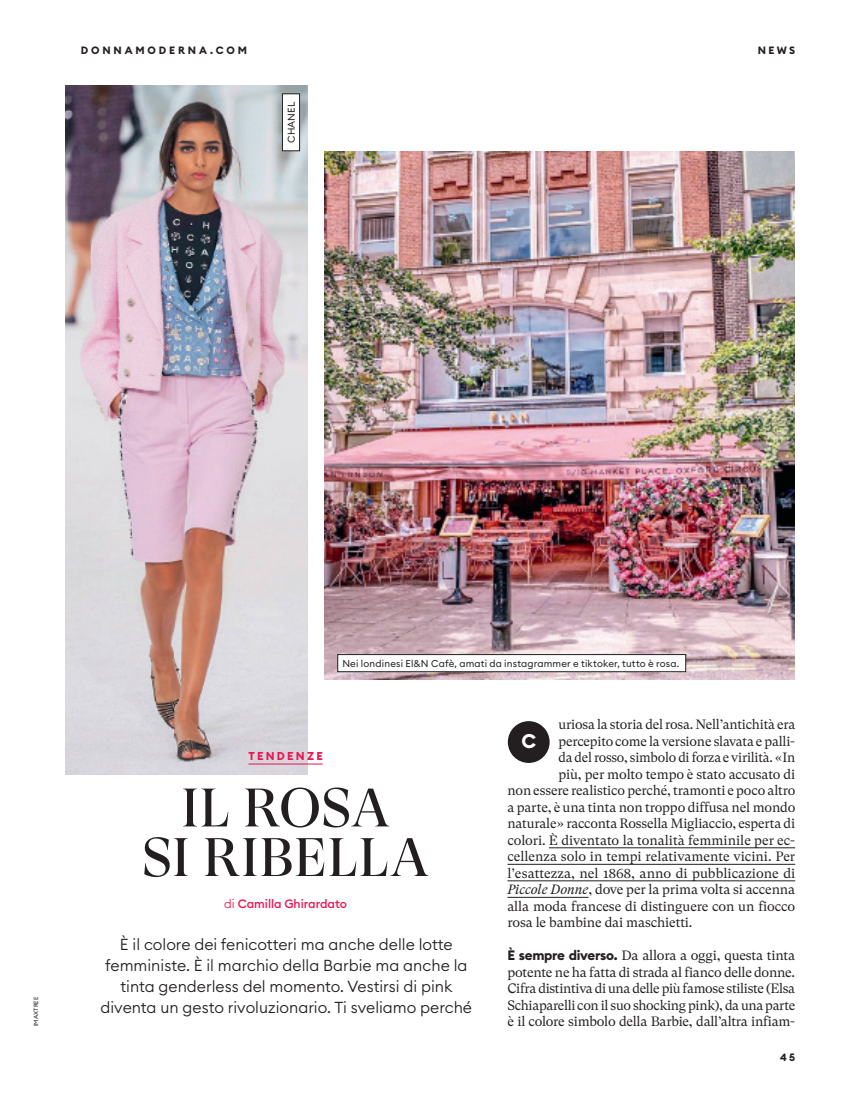
<style>
.page{position:relative;width:842px;height:1098px;background:#fff}
.page>*{position:absolute;margin:0;border:0;box-sizing:border-box;transform-origin:0 0}
.t1{font:54px/49.5px "GT Super Display";letter-spacing:.02em;color:#231f20;text-align:center}
.t2{font:700 19.5px "Euclid Circular B";color:#fff}
.t3{font:300 15.75px/21px "Euclid Circular B";color:#231f20;text-align:center}
.t4{font:13.5px/16.5px "GT Super Text";letter-spacing:-.01em;color:#231f20;text-align:justify}
.t5{font:500 12px "Euclid Circular B";color:#ed1450}
.t6{font:700 11.25px "Euclid Circular B";letter-spacing:.2em;color:#ed1450}
.t7{font:700 10.5px "Euclid Circular B";letter-spacing:.27em;color:#231f20}
.t8{font:9.75px "Euclid Circular B";letter-spacing:.02em;color:#231f20}
.t9{font:6px "Euclid Circular B";letter-spacing:.01em;color:#231f20}
.s1{font-weight:300}
.s2{font-style:italic}
.s3{font-family:"Euclid Circular B";font-weight:700}
</style>
<div class="page">
<img style="left:65px;top:85px;width:243px;height:688px">
<hr style="left:549px;top:847px;width:246px;height:1px;background:#231f20">
<hr style="left:507px;top:863px;width:288px;height:1px;background:#231f20">
<hr style="left:507px;top:880px;width:288px;height:1px;background:#231f20">
<hr style="left:507px;top:896px;width:82px;height:1px;background:#231f20">
<div style="left:508px;top:720px;width:42px;height:42px;background:#231f20;border-radius:50%"></div>
<hr style="left:248px;top:763px;width:75px;height:1px;background:#ed1450">
<img style="left:325px;top:151px;width:469px;height:528px">
<div style="left:338px;top:654px;width:348px;height:17px;background:#fff"></div>
<div style="left:337px;top:654px;width:349px;height:17px;border:1px solid #231f20"></div>
<div style="left:282px;top:94px;width:18px;height:57px;background:#fff"></div>
<div style="left:282px;top:93px;width:18px;height:58px;border:1px solid #231f20"></div>
<p class="t7" style="left:81px;top:43px;width:168px">DONNAMODERNA.COM</p>
<p class="t7" style="left:758px;top:43px;width:39px">NEWS</p>
<p class="t8" style="left:285px;top:143px;width:43px;rotate:-90deg">CHANEL</p>
<p class="t9" style="left:32px;top:1026px;width:31px;rotate:-90deg">IMAXTREE</p>
<p class="t8" style="left:342px;top:657px;width:338px">Nei londinesi El&amp;N Cafè, amati da instagrammer e tiktoker, tutto è rosa.</p>
<p class="t6" style="left:248px;top:748px;width:76px">TENDENZE</p>
<h1 class="t1" style="left:142px;top:784px;width:288px">IL ROSA<br>SI RIBELLA</h1>
<p class="t5" style="left:224px;top:895px;width:124px"><span class="s1">di</span> Camilla Ghirardato</p>
<p class="t3" style="left:101px;top:933px;width:373px">È il colore dei fenicotteri ma anche delle lotte femministe. È il marchio della Barbie ma anche la tinta genderless del momento. Vestirsi di pink diventa un gesto rivoluzionario. Ti sveliamo perché</p>
<p class="t4" style="left:558px;top:716px;width:238px">uriosa la storia del rosa. Nell’antichità era</p>
<p class="t4" style="left:558px;top:732px;width:238px">percepito come la versione slavata e palli-</p>
<p class="t4" style="left:558px;top:749px;width:238px">da del rosso, simbolo di forza e virilità. «In</p>
<p class="t4" style="left:558px;top:765px;width:238px">più, per molto tempo è stato accusato di</p>
<p class="t4" style="left:507px;top:782px;width:289px">non essere realistico perché, tramonti e poco altro</p>
<p class="t4" style="left:507px;top:798px;width:289px">a parte, è una tinta non troppo diffusa nel mondo</p>
<p class="t4" style="left:507px;top:815px;width:289px">naturale» racconta Rossella Migliaccio, esperta di</p>
<p class="t4" style="left:507px;top:831px;width:289px">colori. È diventato la tonalità femminile per ec-</p>
<p class="t4" style="left:507px;top:848px;width:289px">cellenza solo in tempi relativamente vicini. Per</p>
<p class="t4" style="left:507px;top:864px;width:289px">l’esattezza, nel 1868, anno di pubblicazione di</p>
<p class="t4" style="left:507px;top:881px;width:289px"><span class="s2">Piccole Donne</span>, dove per la prima volta si accenna</p>
<p class="t4" style="left:507px;top:897px;width:289px">alla moda francese di distinguere con un fiocco</p>
<p class="t4" style="left:507px;top:914px;width:187px">rosa le bambine dai maschietti.</p>
<p class="t4" style="left:507px;top:947px;width:289px"><span class="s3">È sempre diverso.</span> Da allora a oggi, questa tinta potente ne ha fatta di strada al fianco delle donne.<br>Cifra distintiva di una delle più famose stiliste (Elsa Schiaparelli con il suo shocking pink), da una parte è il colore simbolo della Barbie, dall’altra infiam-</p>
<h2 class="t2" style="left:521px;top:728px;width:16px">C</h2>
<p class="t7" style="left:780px;top:1049px;width:17px">45</p>
</div>
